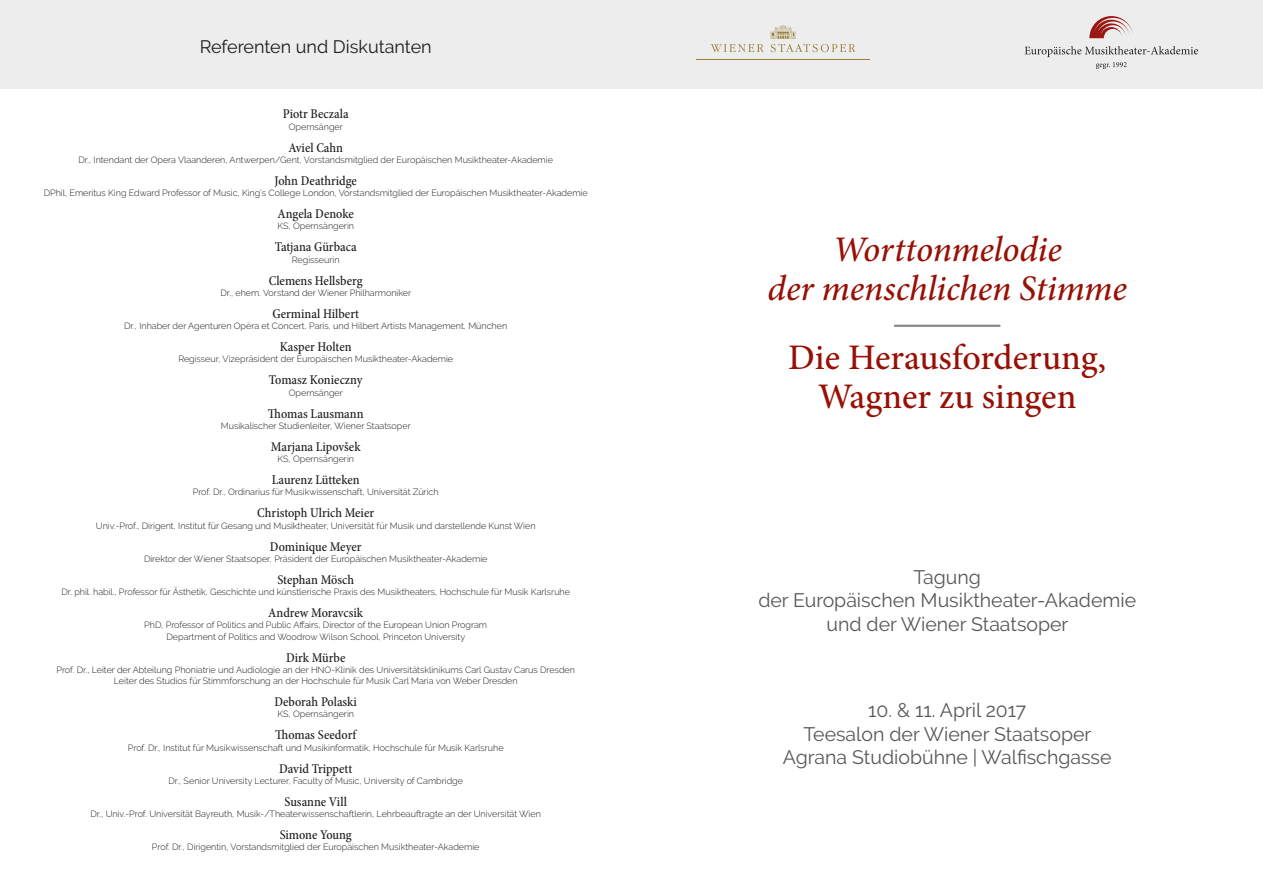
<style>
.page{position:relative;width:1263px;height:893px;background:#fff}
.page>*{position:absolute;margin:0;border:0;box-sizing:border-box;transform-origin:0 0}
.t1{font:italic 500 36px/39px "Minion Pro";letter-spacing:-.005em;color:#971006;text-align:center}
.t2{font:500 36px/39px "Minion Pro";color:#971006;text-align:center}
.t3{font:19.5px/23.4px "Raleway";color:#575756;text-align:center}
.Seitentitel{font:18px "Raleway";color:#1d1d1b}
.Speaker_Name{font:500 condensed 13.5px "Minion Pro";color:#1d1d1b}
.Speaker_Info{font:300 9px/11.2px "Raleway";color:#1d1d1b;text-align:center}
</style>
<div class="page">
<hr style="left:894px;top:325px;width:106px;height:2px;background:#575756">
<div style="left:0;top:0;width:1263px;height:88px;background:#ededed"></div>
<svg style="left:711px;top:44px;width:53px;height:8px"></svg>
<svg style="left:770px;top:25px;width:85px;height:27px"></svg>
<hr style="left:696px;top:60px;width:174px;height:1px;background:#977f3a">
<svg style="left:1025px;top:46px;width:173px;height:23px"></svg>
<svg style="left:1089px;top:16px;width:44px;height:22px"></svg>
<p class="Seitentitel" style="left:200px;top:36px;width:234px">Referenten und Diskutanten</p>
<p class="Speaker_Name" style="left:283px;top:105px;width:67px">Piotr Beczala</p>
<p class="Speaker_Info" style="left:289px;top:121px;width:55px">Opernsänger</p>
<p class="Speaker_Name" style="left:288px;top:138px;width:56px">Aviel Cahn</p>
<p class="Speaker_Info" style="left:78px;top:154px;width:476px">Dr., Intendant der Opera Vlaanderen, Antwerpen/Gent, Vorstandsmitglied der Europäischen Musiktheater-Akademie</p>
<p class="Speaker_Name" style="left:274px;top:172px;width:84px">John Deathridge</p>
<p class="Speaker_Info" style="left:44px;top:187px;width:545px">DPhil, Emeritus King Edward Professor of Music, King’s College London, Vorstandsmitglied der Europäischen Musiktheater-Akademie</p>
<p class="Speaker_Name" style="left:278px;top:205px;width:78px">Angela Denoke</p>
<p class="Speaker_Info" style="left:277px;top:220px;width:78px">KS, Opernsängerin</p>
<p class="Speaker_Name" style="left:275px;top:238px;width:83px">Tatjana Gürbaca</p>
<p class="Speaker_Info" style="left:292px;top:254px;width:49px">Regisseurin</p>
<p class="Speaker_Name" style="left:269px;top:271px;width:95px">Clemens Hellsberg</p>
<p class="Speaker_Info" style="left:220px;top:287px;width:192px">Dr., ehem. Vorstand der Wiener Philharmoniker</p>
<p class="Speaker_Name" style="left:272px;top:305px;width:88px">Germinal Hilbert</p>
<p class="Speaker_Info" style="left:124px;top:320px;width:384px">Dr., Inhaber der Agenturen Opéra et Concert, Paris, und Hilbert Artists Management, München</p>
<p class="Speaker_Name" style="left:280px;top:338px;width:73px">Kasper Holten</p>
<p class="Speaker_Info" style="left:178px;top:354px;width:276px">Regisseur, Vizepräsident der Europäischen Musiktheater-Akademie</p>
<p class="Speaker_Name" style="left:269px;top:371px;width:95px">Tomasz Konieczny</p>
<p class="Speaker_Info" style="left:289px;top:387px;width:55px">Opernsänger</p>
<p class="Speaker_Name" style="left:268px;top:404px;width:97px">Thomas Lausmann</p>
<p class="Speaker_Info" style="left:221px;top:420px;width:191px">Musikalischer Studienleiter, Wiener Staatsoper</p>
<p class="Speaker_Name" style="left:271px;top:438px;width:91px">Marjana Lipovšek</p>
<p class="Speaker_Info" style="left:277px;top:453px;width:78px">KS, Opernsängerin</p>
<p class="Speaker_Name" style="left:272px;top:471px;width:89px">Laurenz Lütteken</p>
<p class="Speaker_Info" style="left:193px;top:487px;width:247px">Prof. Dr., Ordinarius für Musikwissenschaft, Universität Zürich</p>
<p class="Speaker_Name" style="left:257px;top:504px;width:118px">Christoph Ulrich Meier</p>
<p class="Speaker_Info" style="left:96px;top:520px;width:441px">Univ.-Prof., Dirigent, Institut für Gesang und Musiktheater, Universität für Musik und darstellende Kunst Wien</p>
<p class="Speaker_Name" style="left:270px;top:537px;width:93px">Dominique Meyer</p>
<p class="Speaker_Info" style="left:144px;top:553px;width:345px">Direktor der Wiener Staatsoper, Präsident der Europäischen Musiktheater-Akademie</p>
<p class="Speaker_Name" style="left:277px;top:571px;width:78px">Stephan Mösch</p>
<p class="Speaker_Info" style="left:61px;top:586px;width:510px">Dr. phil. habil., Professor für Ästhetik, Geschichte und künstlerische Praxis des Musiktheaters, Hochschule für Musik Karlsruhe</p>
<p class="Speaker_Name" style="left:268px;top:604px;width:96px">Andrew Moravcsik</p>
<p class="Speaker_Info" style="left:144px;top:620px;width:344px">PhD, Professor of Politics and Public Affairs, Director of the European Union Program<br>Department of Politics and Woodrow Wilson School, Princeton University</p>
<p class="Speaker_Name" style="left:286px;top:648px;width:61px">Dirk Mürbe</p>
<p class="Speaker_Info" style="left:56px;top:664px;width:520px">Prof. Dr., Leiter der Abteilung Phoniatrie und Audiologie an der HNO-Klinik des Universitätsklinikums Carl Gustav Carus Dresden<br>Leiter des Studios für Stimmforschung an der Hochschule für Musik Carl Maria von Weber Dresden</p>
<p class="Speaker_Name" style="left:274px;top:693px;width:84px">Deborah Polaski</p>
<p class="Speaker_Info" style="left:277px;top:709px;width:78px">KS, Opernsängerin</p>
<p class="Speaker_Name" style="left:275px;top:726px;width:83px">Thomas Seedorf</p>
<p class="Speaker_Info" style="left:128px;top:742px;width:377px">Prof. Dr., Institut für Musikwissenschaft und Musikinformatik, Hochschule für Musik Karlsruhe</p>
<p class="Speaker_Name" style="left:279px;top:759px;width:75px">David Trippett</p>
<p class="Speaker_Info" style="left:169px;top:775px;width:296px">Dr., Senior University Lecturer, Faculty of Music, University of Cambridge</p>
<p class="Speaker_Name" style="left:284px;top:793px;width:64px">Susanne Vill</p>
<p class="Speaker_Info" style="left:91px;top:808px;width:452px">Dr., Univ.-Prof. Universität Bayreuth, Musik-/Theaterwissenschaftlerin, Lehrbeauftragte an der Universität Wien</p>
<p class="Speaker_Name" style="left:280px;top:826px;width:74px">Simone Young</p>
<p class="Speaker_Info" style="left:152px;top:842px;width:329px">Prof. Dr., Dirigentin, Vorstandsmitglied der Europäischen Musiktheater-Akademie</p>
<p class="t1" style="left:768px;top:230px;width:361px">Worttonmelodie<br>der menschlichen Stimme</p>
<p class="t2" style="left:788px;top:338px;width:319px">Die Herausforderung,<br>Wagner zu singen</p>
<p class="t3" style="left:758px;top:565px;width:379px">Tagung<br>der Europäischen Musiktheater-Akademie und der Wiener Staatsoper</p>
<p class="t3" style="left:868px;top:699px;width:160px">10. &amp; 11. April 2017</p>
<p class="t3" style="left:783px;top:722px;width:330px">Teesalon der Wiener Staatsoper<br>Agrana Studiobühne | Walfischgasse</p>
</div>
